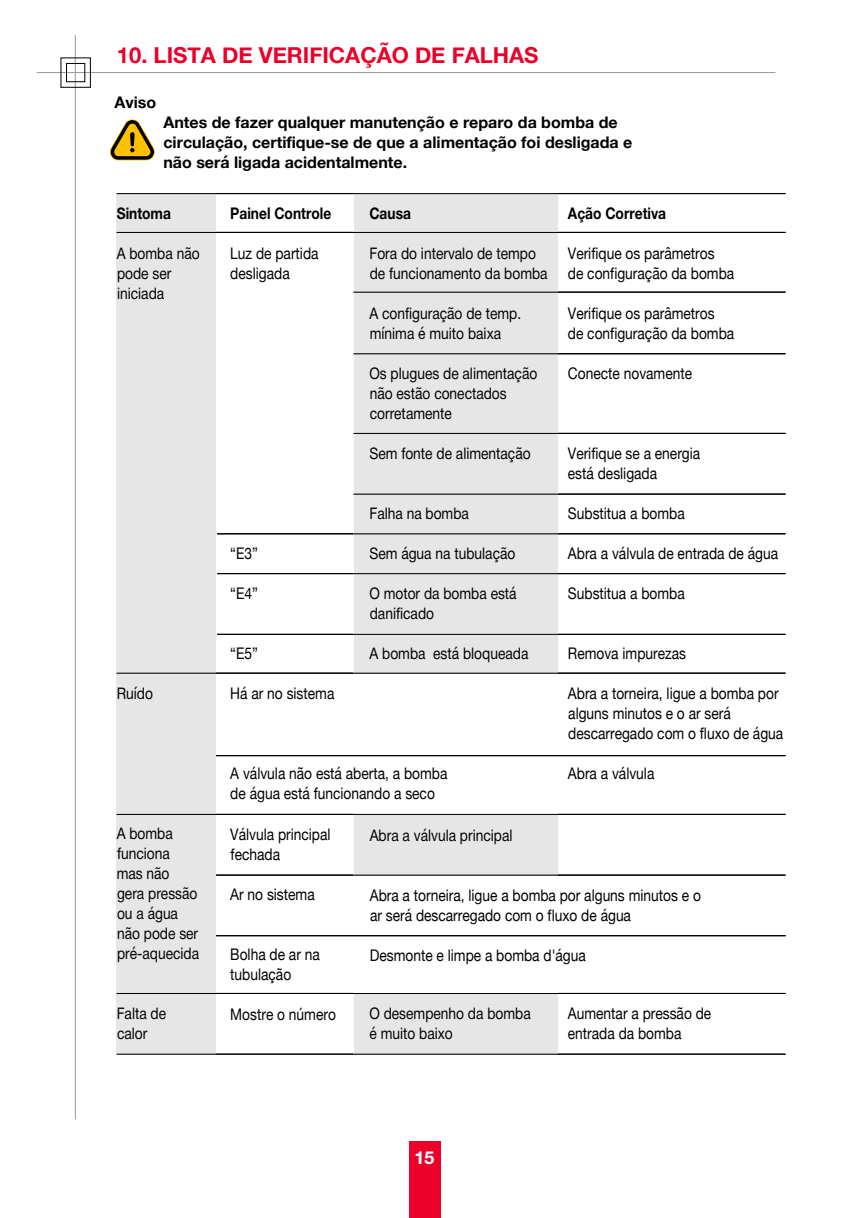
<style>
.page{position:relative;width:852px;height:1218px;background:#fff}
.page>*{position:absolute;margin:0;border:0;box-sizing:border-box;transform-origin:0 0}
.t1{font:700 22px "Helvetica Neue";color:#eb0029}
.t2{font:700 18px "Helvetica";color:#fff}
.t3{font:700 18px "Helvetica Neue";color:#fff}
.t4{font:16px/20px "Helvetica Neue";color:#000;scale:.86 1}
.t5{font:16px/20px "Helvetica Neue";color:#000001;scale:.86 1}
.t6{font:700 16px/20px "Helvetica Neue";color:#000}
.t7{font:700 16px "Helvetica Neue";color:#000;scale:.86 1}
.t8{font:700 16px "Helvetica Neue";color:#000001;scale:.86 1}
</style>
<div class="page">
<hr style="left:217px;top:533px;width:568px;height:1px;background:#000">
<hr style="left:37px;top:72px;width:738px;height:1px;background:#999">
<hr style="left:75px;top:35px;width:1px;height:1084px;background:#999">
<div style="left:66px;top:63px;width:19px;height:19px;border:1px solid #000"></div>
<div style="left:60px;top:57px;width:31px;height:31px;border:1px solid #000"></div>
<svg style="left:109px;top:119px;width:46px;height:41px"></svg>
<div style="left:408px;top:1141px;width:32px;height:77px;background:#eb0029"></div>
<div style="left:353px;top:813px;width:204px;height:64px;background:#f5f5f5"></div>
<div style="left:353px;top:993px;width:204px;height:61px;background:#e6e6e6"></div>
<div style="left:117px;top:194px;width:99px;height:860px;background:#e6e6e6"></div>
<div style="left:353px;top:194px;width:204px;height:479px;background:#e6e6e6"></div>
<div style="left:353px;top:814px;width:204px;height:61px;background:#e6e6e6"></div>
<hr style="left:117px;top:193px;width:668px;height:1px;background:#000001">
<hr style="left:117px;top:232px;width:668px;height:1px;background:#000001">
<hr style="left:117px;top:673px;width:668px;height:1px;background:#000001">
<hr style="left:216px;top:755px;width:569px;height:1px;background:#000001">
<hr style="left:117px;top:1054px;width:668px;height:1px;background:#000001">
<hr style="left:117px;top:993px;width:668px;height:1px;background:#000001">
<hr style="left:216px;top:935px;width:569px;height:1px;background:#000001">
<hr style="left:216px;top:875px;width:569px;height:1px;background:#000001">
<hr style="left:117px;top:814px;width:668px;height:1px;background:#000001">
<hr style="left:217px;top:634px;width:568px;height:1px;background:#000001">
<hr style="left:217px;top:573px;width:568px;height:1px;background:#000001">
<hr style="left:217px;top:534px;width:568px;height:1px;background:#000001">
<hr style="left:353px;top:494px;width:432px;height:1px;background:#000001">
<hr style="left:353px;top:433px;width:432px;height:1px;background:#000001">
<hr style="left:353px;top:353px;width:432px;height:1px;background:#000001">
<hr style="left:353px;top:292px;width:432px;height:1px;background:#000001">
<h1 class="t1" style="left:117px;top:38px;width:423px">10. LISTA DE VERIFICAÇÃO DE FALHAS</h1>
<p class="t6" style="left:114px;top:92px;width:43px">Aviso</p>
<p class="t6" style="left:163px;top:112px;width:470px">Antes de fazer qualquer manutenção e reparo da bomba de circulação, certifique-se de que a alimentação foi desligada e não será ligada acidentalmente.</p>
<p class="t7" style="left:230px;top:201px;width:119px">Painel Controle</p>
<p class="t4" style="left:230px;top:244px;width:104px">Luz de partida desligada</p>
<p class="t7" style="left:567px;top:201px;width:116px">Ação Corretiva</p>
<p class="t4" style="left:567px;top:244px;width:195px">Verifique os parâmetros<br>de configuração da bomba</p>
<p class="t4" style="left:567px;top:304px;width:195px">Verifique os parâmetros<br>de configuração da bomba</p>
<p class="t4" style="left:567px;top:364px;width:146px">Conecte novamente</p>
<p class="t8" style="left:369px;top:201px;width:50px">Causa</p>
<p class="t5" style="left:369px;top:244px;width:209px">Fora do intervalo de tempo de funcionamento da bomba</p>
<p class="t5" style="left:369px;top:304px;width:178px">A configuração de temp. mínima é muito baixa</p>
<p class="t5" style="left:369px;top:364px;width:197px">Os plugues de alimentação não estão conectados corretamente</p>
<p class="t5" style="left:369px;top:444px;width:189px">Sem fonte de alimentação</p>
<p class="t8" style="left:117px;top:201px;width:65px">Sintoma</p>
<p class="t5" style="left:117px;top:244px;width:98px">A bomba não pode ser iniciada</p>
<p class="t4" style="left:567px;top:444px;width:155px">Verifique se a energia está desligada</p>
<p class="t4" style="left:567px;top:504px;width:137px">Substitua a bomba</p>
<p class="t4" style="left:567px;top:544px;width:246px">Abra a válvula de entrada de água</p>
<p class="t4" style="left:567px;top:584px;width:137px">Substitua a bomba</p>
<p class="t5" style="left:369px;top:504px;width:117px">Falha na bomba</p>
<p class="t5" style="left:369px;top:544px;width:171px">Sem água na tubulação</p>
<p class="t5" style="left:369px;top:584px;width:173px">O motor da bomba está danificado</p>
<p class="t5" style="left:369px;top:644px;width:186px">A bomba está bloqueada</p>
<p class="t4" style="left:230px;top:544px;width:34px">“E3”</p>
<p class="t4" style="left:230px;top:584px;width:34px">“E4”</p>
<p class="t4" style="left:230px;top:644px;width:34px">“E5”</p>
<p class="t4" style="left:567px;top:644px;width:139px">Remova impurezas</p>
<p class="t4" style="left:567px;top:684px;width:252px">Abra a torneira, ligue a bomba por alguns minutos e o ar será descarregado com o fluxo de água</p>
<p class="t4" style="left:567px;top:764px;width:102px">Abra a válvula</p>
<p class="t5" style="left:117px;top:684px;width:44px">Ruído</p>
<p class="t4" style="left:230px;top:685px;width:122px">Há ar no sistema</p>
<p class="t4" style="left:230px;top:765px;width:254px">A válvula não está aberta, a bomba de água está funcionando a seco</p>
<p class="t5" style="left:117px;top:824px;width:97px">A bomba funciona mas não gera pressão ou a água não pode ser pré-aquecida</p>
<p class="t5" style="left:117px;top:1004px;width:59px">Falta de calor</p>
<p class="t4" style="left:230px;top:825px;width:118px">Válvula principal fechada</p>
<p class="t4" style="left:230px;top:885px;width:100px">Ar no sistema</p>
<p class="t4" style="left:230px;top:945px;width:106px">Bolha de ar na tubulação</p>
<p class="t4" style="left:230px;top:1005px;width:124px">Mostre o número</p>
<p class="t5" style="left:369px;top:826px;width:167px">Abra a válvula principal</p>
<p class="t4" style="left:369px;top:886px;width:386px">Abra a torneira, ligue a bomba por alguns minutos e o ar será descarregado com o fluxo de água</p>
<p class="t4" style="left:369px;top:946px;width:253px">Desmonte e limpe a bomba d'água</p>
<p class="t5" style="left:369px;top:1004px;width:189px">O desempenho da bomba é muito baixo</p>
<p class="t4" style="left:567px;top:1004px;width:168px">Aumentar a pressão de entrada da bomba</p>
<p class="t3" style="left:414px;top:1143px;width:22px">15</p>
<p class="t2" style="left:414px;top:1147px;width:22px">16</p>
</div>
